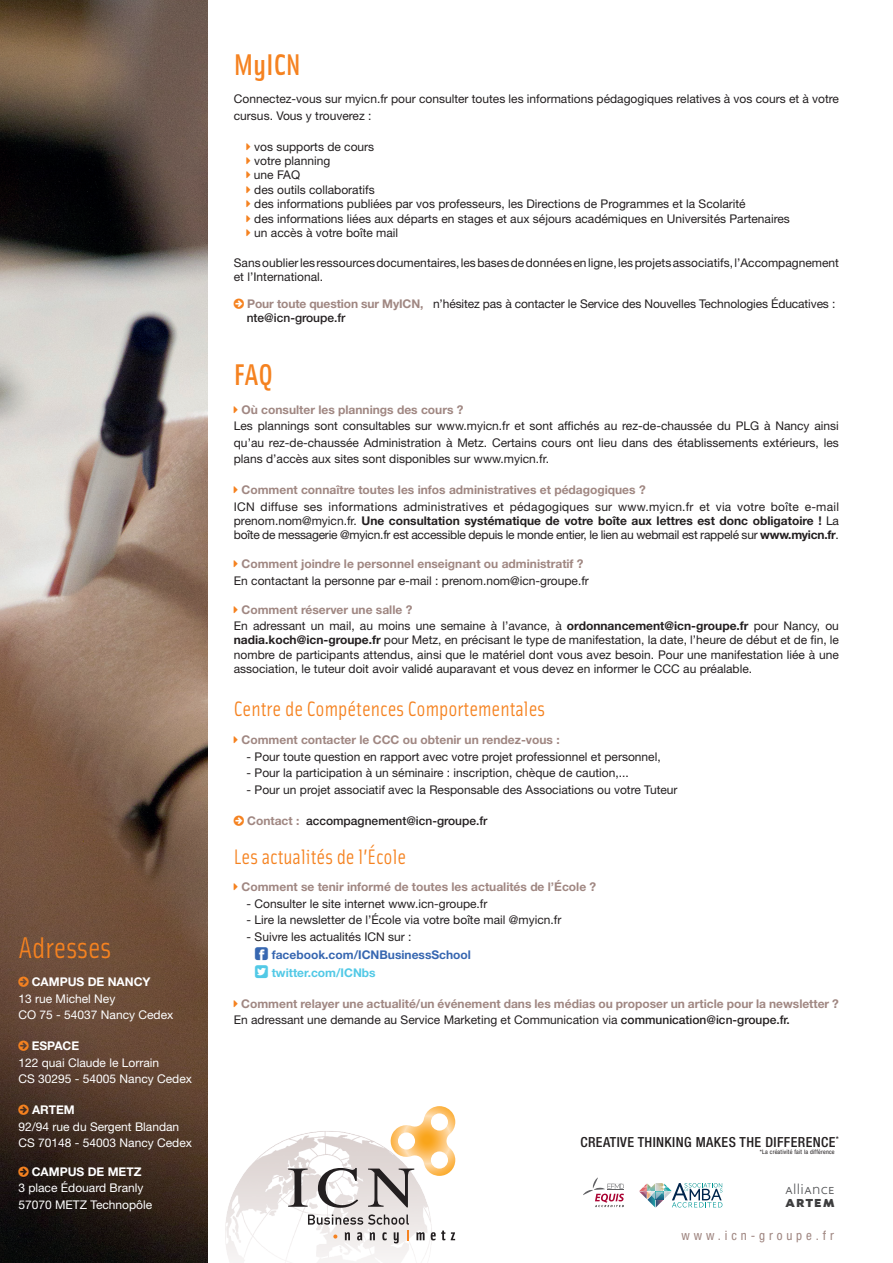
<style>
.page{position:relative;width:893px;height:1263px;background:#fff}
.page>*{position:absolute;margin:0;border:0;box-sizing:border-box;transform-origin:0 0}
.t1{font:500 30px "Solex";color:#f58220}
.t2{font:30px "Solex";color:#f58220}
.t3{font:21px "Solex";color:#f58220}
.t4{font:700 17.4px "Artem";letter-spacing:.07em;color:#3e3e3f}
.t5{font:300 15.6px "Artem";letter-spacing:.025em;color:#57585a}
.t6{font:500 condensed 13.95px "Helvetica Neue LT Std";letter-spacing:.03em;color:#231f20}
.t7{font:condensed 12.9px "Helvetica Neue LT Std";letter-spacing:.3em;color:#a08782}
.t8{font:12px/14.4px "Helvetica Neue LT Std";color:#231f20}
.t9{font:700 12px/16.5px "Helvetica Neue LT Std";color:#a08782}
.t10{font:12px/16.5px "Helvetica Neue LT Std";color:#fff}
.t11{font:500 12px "Helvetica Neue LT Std";color:#231f20}
.t12{font:700 12px "Helvetica Neue LT Std";color:#fff}
.t13{font:700 12px "Helvetica Neue LT Std";color:#3767b1}
.t14{font:700 12px "Helvetica Neue LT Std";color:#52c9e6}
.t15{font:condensed 6.15px "Helvetica Neue LT Std";letter-spacing:.03em;color:#231f20}
.s1{font-weight:700;color:#a08782}
.s2{font-weight:500}
.s3{font-weight:700}
.s4{font-weight:400;color:#231f20}
.s5{font-weight:500;color:#231f20}
</style>
<div class="page">
<img style="left:0;top:0;width:207px;height:1263px">
<img style="left:225px;top:1119px;width:231px;height:144px">
<svg style="left:288px;top:1168px;width:20px;height:39px"></svg>
<svg style="left:318px;top:1168px;width:40px;height:40px"></svg>
<svg style="left:368px;top:1106px;width:87px;height:101px"></svg>
<svg style="left:308px;top:1214px;width:101px;height:29px"></svg>
<svg style="left:416px;top:1232px;width:9px;height:8px"></svg>
<svg style="left:431px;top:1230px;width:14px;height:10px"></svg>
<svg style="left:451px;top:1232px;width:4px;height:8px"></svg>
<svg style="left:639px;top:1183px;width:83px;height:24px"></svg>
<svg style="left:583px;top:1177px;width:41px;height:30px"></svg>
<svg style="left:18px;top:977px;width:11px;height:10px"></svg>
<svg style="left:18px;top:1041px;width:11px;height:10px"></svg>
<svg style="left:18px;top:1104px;width:11px;height:11px"></svg>
<svg style="left:18px;top:1166px;width:11px;height:11px"></svg>
<h1 class="t1" style="left:234px;top:45px;width:69px">MyICN</h1>
<p class="t8" style="left:234px;top:91px;width:607px;line-height:16.5px">Connectez-vous sur myicn.fr pour consulter toutes les informations pédagogiques relatives à vos cours et à votre cursus. Vous y trouverez :</p>
<p class="t8" style="left:254px;top:139px;width:537px">vos supports de cours<br>votre planning<br>une FAQ<br>des outils collaboratifs<br>des informations publiées par vos professeurs, les Directions de Programmes et la Scolarité<br>des informations liées aux départs en stages et aux séjours académiques en Universités Partenaires un accès à votre boîte mail</p>
<p class="t8" style="left:234px;top:256px;width:607px;line-height:13.5px">Sans oublier les ressources documentaires, les bases de données en ligne, les projets associatifs, l’Accompagnement et l’International.</p>
<p class="t8" style="left:247px;top:297px;width:590px;line-height:13.5px"><span class="s1">Pour toute question sur MyICN,</span> n’hésitez pas à contacter le Service des Nouvelles Technologies Éducatives : <span class="s2">nte@icn-groupe.fr</span></p>
<h1 class="t1" style="left:234px;top:355px;width:41px">FAQ</h1>
<p class="t9" style="left:241px;top:401px;width:223px">Où consulter les plannings des cours ?</p>
<p class="t8" style="left:234px;top:418px;width:607px;line-height:16.5px;text-align:justify">Les plannings sont consultables sur www.myicn.fr et sont affichés au rez-de-chaussée du PLG à Nancy ainsi qu’au rez-de-chaussée Administration à Metz. Certains cours ont lieu dans des établissements extérieurs, les plans d’accès aux sites sont disponibles sur www.myicn.fr.</p>
<p class="t9" style="left:241px;top:481px;width:406px">Comment connaître toutes les infos administratives et pédagogiques ?</p>
<p class="t8" style="left:234px;top:499px;width:607px;text-align:justify">ICN diffuse ses informations administratives et pédagogiques sur www.myicn.fr et via votre boîte e-mail prenom.nom@myicn.fr. <span class="s3">Une consultation systématique de votre boîte aux lettres est donc obligatoire !</span> La boîte de messagerie @myicn.fr est accessible depuis le monde entier, le lien au webmail est rappelé sur <span class="s3">www.myicn.fr</span>.</p>
<p class="t9" style="left:241px;top:555px;width:344px">Comment joindre le personnel enseignant ou administratif ?</p>
<p class="t8" style="left:234px;top:573px;width:357px">En contactant la personne par e-mail : prenom.nom@icn-groupe.fr</p>
<p class="t8" style="left:234px;top:601px;width:607px;line-height:16.5px;text-indent:8px"><span class="s1">Comment réserver une salle ?<br></span>En adressant un mail, au moins une semaine à l’avance, à <span class="s3">ordonnancement@icn-groupe.fr</span> pour Nancy, ou</p>
<p class="t8" style="left:234px;top:633px;width:607px;text-align:justify"><span class="s3">nadia.koch@icn-groupe.fr</span> pour Metz, en précisant le type de manifestation, la date, l’heure de début et de fin, le nombre de participants attendus, ainsi que le matériel dont vous avez besoin. Pour une manifestation liée à une association, le tuteur doit avoir validé auparavant et vous devez en informer le CCC au préalable.</p>
<h2 class="t3" style="left:234px;top:696px;width:313px">Centre de Compétences Comportementales</h2>
<p class="t9" style="left:241px;top:732px;width:320px">Comment contacter le CCC ou obtenir un rendez-vous :</p>
<p class="t8" style="left:247px;top:749px;width:416px">- Pour toute question en rapport avec votre projet professionnel et personnel,</p>
<p class="t8" style="left:247px;top:766px;width:384px">- Pour la participation à un séminaire : inscription, chèque de caution,...</p>
<p class="t8" style="left:247px;top:782px;width:432px">- Pour un projet associatif avec la Responsable des Associations ou votre Tuteur</p>
<p class="t11" style="left:247px;top:813px;width:242px"><span class="s1">Contact :</span> accompagnement@icn-groupe.fr</p>
<h2 class="t3" style="left:234px;top:843px;width:174px">Les actualités de l’École</h2>
<p class="t9" style="left:241px;top:879px;width:356px">Comment se tenir informé de toutes les actualités de l’École ?</p>
<p class="t8" style="left:247px;top:896px;width:242px">- Consulter le site internet www.icn-groupe.fr</p>
<p class="t8" style="left:247px;top:913px;width:316px">- Lire la newsletter de l’École via votre boîte mail @myicn.fr</p>
<p class="t8" style="left:247px;top:929px;width:166px">- Suivre les actualités ICN sur :</p>
<p class="t13" style="left:272px;top:947px;width:201px">facebook.com/ICNBusinessSchool</p>
<p class="t14" style="left:272px;top:965px;width:105px">twitter.com/ICNbs</p>
<p class="t9" style="left:234px;top:995px;width:607px;text-indent:7px">Comment relayer une actualité/un événement dans les médias ou proposer un article pour la newsletter ?<br><span class="s4">En adressant une demande au Service Marketing et Communication via</span> <span class="s5">communication@icn-groupe.fr.</span></p>
<h1 class="t2" style="left:18px;top:928px;width:95px">Adresses</h1>
<p class="t12" style="left:32px;top:975px;width:120px">CAMPUS DE NANCY</p>
<p class="t10" style="left:18px;top:990px;width:156px">13 rue Michel Ney<br>CO 75 - 54037 Nancy Cedex</p>
<p class="t12" style="left:32px;top:1038px;width:49px">ESPACE</p>
<p class="t10" style="left:18px;top:1054px;width:175px">122 quai Claude le Lorrain<br>CS 30295 - 54005 Nancy Cedex</p>
<p class="t12" style="left:32px;top:1102px;width:44px">ARTEM</p>
<p class="t10" style="left:18px;top:1118px;width:175px">92/94 rue du Sergent Blandan<br>CS 70148 - 54003 Nancy Cedex</p>
<p class="t12" style="left:32px;top:1164px;width:111px">CAMPUS DE METZ</p>
<p class="t10" style="left:18px;top:1180px;width:135px">3 place Édouard Branly<br>57070 METZ Technopôle</p>
<h3 class="t5" style="left:785px;top:1182px;width:50px">Alliance</h3>
<p class="t6" style="left:580px;top:1133px;width:260px">CREATIVE THINKING MAKES THE DIFFERENCE<sup>*</sup></p>
<p class="t15" style="left:760px;top:1148px;width:76px">*La créativité fait la différence</p>
<h3 class="t4" style="left:785px;top:1194px;width:50px">Artem</h3>
<p class="t7" style="left:681px;top:1227px;width:154px">www.icn-groupe.fr</p>
</div>
